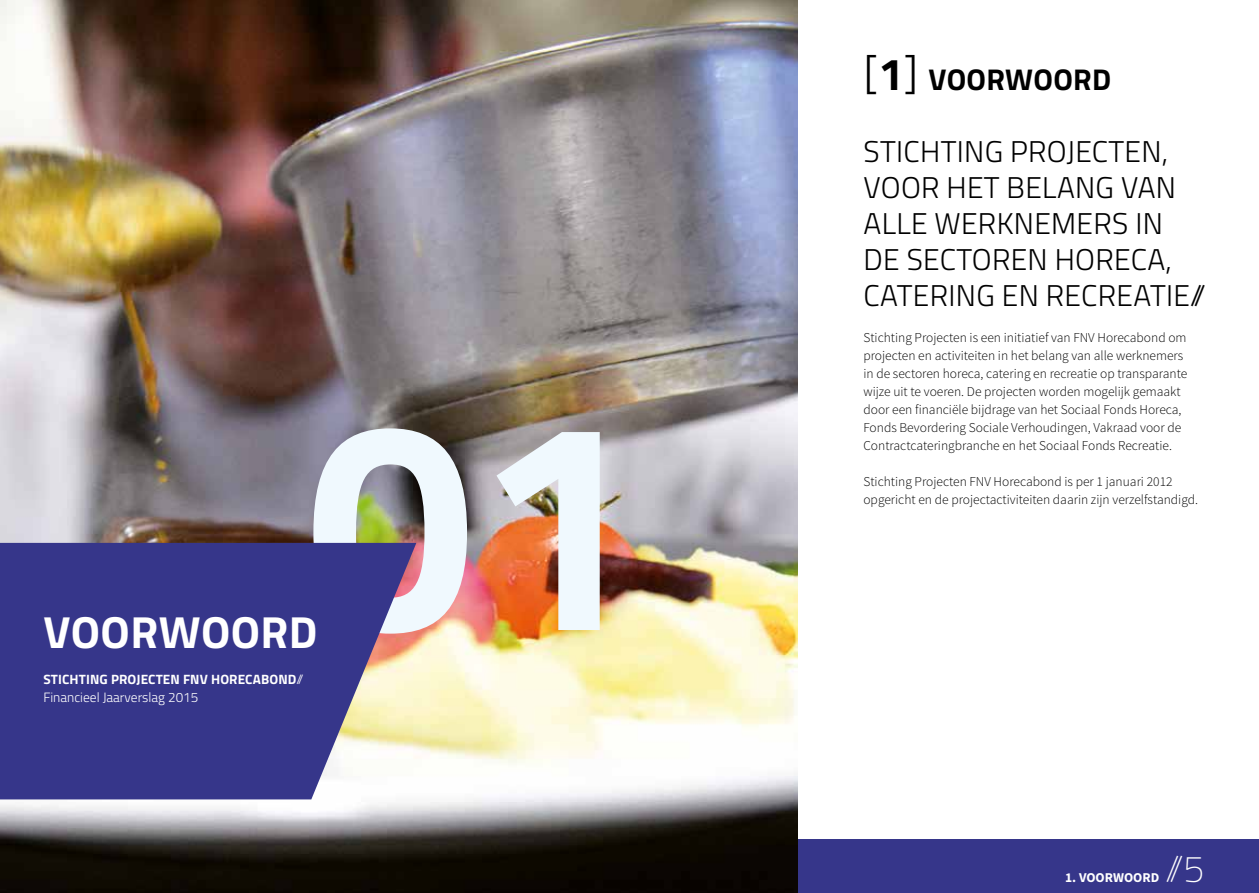
<style>
.page{position:relative;width:1259px;height:893px;background:#fff}
.page>*{position:absolute;margin:0;border:0;box-sizing:border-box;transform-origin:0 0}
.t1{font:700 300px "Titillium";color:#f0f9fe}
.t2{font:700 45px "Titillium";letter-spacing:.01em;color:#fff}
.t3{font:100 37.5px "Titillium";color:#fff}
.t4{font:300 30px/36px "Titillium";letter-spacing:.01em;color:#000}
.t5{font:700 30px "Titillium";letter-spacing:.01em;color:#000}
.t6{font:300 13.5px/18px "Source Sans Pro";color:#000}
.t7{font:700 13.5px "Titillium";letter-spacing:.01em;color:#fff}
.t8{font:300 13.5px "Titillium";color:#fff}
.t9{font:700 13.5px "Source Sans Pro";color:#fff}
.s1{font-weight:300}
.s2{font-weight:300;font-size:45px}
.s3{font-size:45px}
</style>
<div class="page">
<div style="left:0;top:839px;width:1259px;height:54px;background:#36368a"></div>
<img style="left:0;top:0;width:797px;height:893px">
<svg style="left:0;top:543px;width:416px;height:256px;background:#484690"></svg>
<h1 class="t1" style="left:306px;top:296px;width:337px">01</h1>
<h2 class="t2" style="left:44px;top:598px;width:276px">VOORWOORD</h2>
<p class="t7" style="left:43px;top:669px;width:262px">STICHTING PROJECTEN FNV HORECABOND<span class="s1">//</span></p>
<p class="t8" style="left:43px;top:687px;width:156px">Financieel Jaarverslag 2015</p>
<h3 class="t5" style="left:863px;top:57px;width:249px"><span class="s2">[</span><span class="s3">1</span><span class="s2">]</span> VOORWOORD</h3>
<h3 class="t4" style="left:863px;top:132px;width:344px">STICHTING PROJECTEN,<br>VOOR HET BELANG VAN<br>ALLE WERKNEMERS IN<br>DE SECTOREN HORECA,<br>CATERING EN RECREATIE//</h3>
<p class="t6" style="left:863px;top:329px;width:325px">Stichting Projecten is een initiatief van FNV Horecabond om projecten en activiteiten in het belang van alle werknemers in de sectoren horeca, catering en recreatie op transparante wijze uit te voeren. De projecten worden mogelijk gemaakt door een financiële bijdrage van het Sociaal Fonds Horeca, Fonds Bevordering Sociale Verhoudingen, Vakraad voor de Contractcateringbranche en het Sociaal Fonds Recreatie.</p>
<p class="t6" style="left:863px;top:473px;width:336px">Stichting Projecten FNV Horecabond is per 1 januari 2012 opgericht en de projectactiviteiten daarin zijn verzelfstandigd.</p>
<h3 class="t3" style="left:1165px;top:842px;width:41px">//5</h3>
<p class="t9" style="left:1065px;top:869px;width:96px">1. VOORWOORD</p>
</div>
